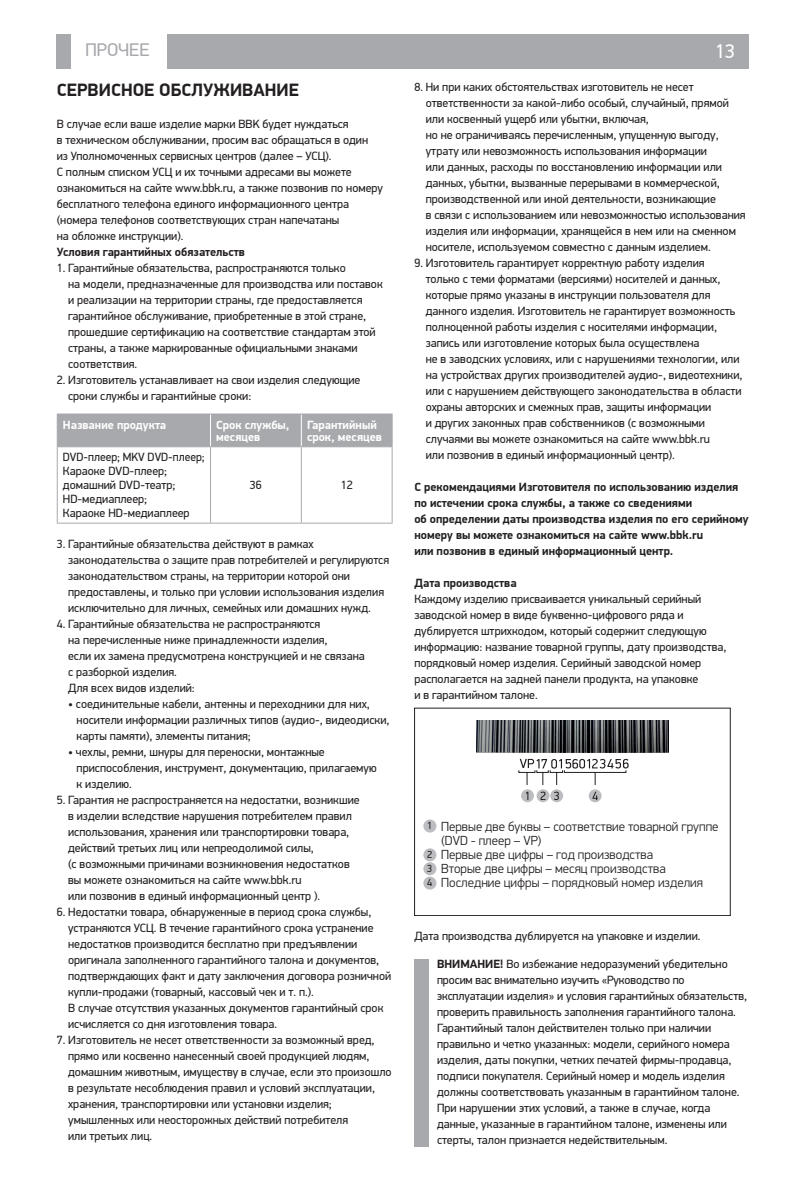
<style>
.page{position:relative;width:806px;height:1191px;background:#fff}
.page>*{position:absolute;margin:0;border:0;box-sizing:border-box;transform-origin:0 0}
.t1{font:20px "PF Din Display Pro";color:#fff}
.t2{font:18.4px "PF Din Display Pro";color:#a8a9ad}
.t3{font:700 18px "PF Din Display Pro";color:#231f20}
.t4{font:300 13.2px/14px "PF Din Display Pro";color:#231f20}
.t5{font:12px/16px "PF Din Display Pro";color:#231f20}
.t6{font:700 12px/16px "PF Din Display Pro";color:#231f20}
.t7{font:700 12px/12.4px "PF Din Display Pro";color:#fff}
.t8{font:10.4px/14.2px "PF Din Display Pro";color:#231f20;text-align:justify}
.s1{font-weight:700}
</style>
<div class="page">
<div style="left:57px;top:34px;width:14px;height:34px;background:#a8a9ad"></div>
<div style="left:167px;top:34px;width:581px;height:34px;background:#a8a9ad"></div>
<div style="left:58px;top:414px;width:333px;height:32px;background:#a8a9ad"></div>
<hr style="left:57px;top:414px;width:1px;height:32px;background:#a8a9ad">
<hr style="left:57px;top:413px;width:153px;height:1px;background:#a8a9ad">
<hr style="left:210px;top:414px;width:1px;height:32px;background:#fff">
<hr style="left:210px;top:413px;width:91px;height:1px;background:#a8a9ad">
<hr style="left:300px;top:414px;width:1px;height:32px;background:#fff">
<hr style="left:391px;top:414px;width:1px;height:32px;background:#a8a9ad">
<hr style="left:301px;top:413px;width:91px;height:1px;background:#a8a9ad">
<hr style="left:57px;top:447px;width:1px;height:75px;background:#a8a9ad">
<hr style="left:57px;top:446px;width:153px;height:1px;background:#a8a9ad">
<hr style="left:57px;top:522px;width:153px;height:1px;background:#a8a9ad">
<hr style="left:210px;top:447px;width:1px;height:75px;background:#a8a9ad">
<hr style="left:210px;top:446px;width:91px;height:1px;background:#a8a9ad">
<hr style="left:210px;top:522px;width:91px;height:1px;background:#a8a9ad">
<hr style="left:300px;top:447px;width:1px;height:75px;background:#a8a9ad">
<hr style="left:391px;top:447px;width:1px;height:75px;background:#a8a9ad">
<hr style="left:301px;top:446px;width:91px;height:1px;background:#a8a9ad">
<hr style="left:301px;top:522px;width:91px;height:1px;background:#a8a9ad">
<img style="left:476px;top:720px;width:192px;height:33px">
<div style="left:423px;top:819px;width:13px;height:13px;background:#bcbdc0;border-radius:50%"></div>
<div style="left:423px;top:848px;width:13px;height:13px;background:#bcbdc0;border-radius:50%"></div>
<div style="left:423px;top:862px;width:13px;height:13px;background:#bcbdc0;border-radius:50%"></div>
<div style="left:423px;top:876px;width:13px;height:13px;background:#bcbdc0;border-radius:50%"></div>
<svg style="left:520px;top:789px;width:13px;height:13px"></svg>
<svg style="left:536px;top:789px;width:13px;height:13px"></svg>
<svg style="left:550px;top:789px;width:12px;height:13px"></svg>
<svg style="left:525px;top:791px;width:3px;height:9px"></svg>
<svg style="left:540px;top:791px;width:5px;height:9px"></svg>
<svg style="left:553px;top:791px;width:5px;height:9px"></svg>
<svg style="left:588px;top:789px;width:13px;height:13px"></svg>
<svg style="left:592px;top:791px;width:5px;height:9px"></svg>
<svg style="left:519px;top:759px;width:109px;height:26px"></svg>
<div style="left:414px;top:959px;width:14px;height:187px;background:#a8a9ad"></div>
<h2 class="t2" style="left:85px;top:39px;width:66px">ПРОЧЕЕ</h2>
<h1 class="t1" style="left:714px;top:39px;width:21px">13</h1>
<h3 class="t3" style="left:57px;top:79px;width:22px">Сервисное</h3>
<h3 class="t3" style="left:159px;top:79px;width:12px">обслу</h3>
<h3 class="t3" style="left:213px;top:79px;width:29px">живание</h3>
<p class="t5" style="left:57px;top:116px;width:328px">В случае если ваше изделие марки BBK будет нуждаться<br>в техническом обслуживании, просим вас обращаться в один<br>из Уполномоченных сервисных центров (далее – УСЦ).<br>С полным списком УСЦ и их точными адресами вы можете ознакомиться на сайте www.bbk.ru, а также позвонив по номеру бесплатного телефона единого информационного центра (номера телефонов соответствующих стран напечатаны<br>на обложке инструкции).</p>
<p class="t6" style="left:57px;top:244px;width:190px">Условия гарантийных обязательств</p>
<p class="t5" style="left:68px;top:260px;width:316px;text-indent:-11px">1. Гарантийные обязательства, распространяются только<br>на модели, предназначенные для производства или поставок и реализации на территории страны, где предоставляется гарантийное обслуживание, приобретенные в этой стране, прошедшие сертификацию на соответствие стандартам этой страны, а также маркированные официальными знаками соответствия.</p>
<p class="t5" style="left:68px;top:372px;width:293px;text-indent:-11px">2. Изготовитель устанавливает на свои изделия следующие сроки службы и гарантийные сроки:</p>
<p class="t7" style="left:63px;top:419px;width:105px">Название продукта</p>
<p class="t7" style="left:216px;top:419px;width:75px">Срок службы, месяцев</p>
<p class="t7" style="left:307px;top:419px;width:76px">Гарантийный срок, месяцев</p>
<p class="t5" style="left:63px;top:450px;width:143px;line-height:14px">DVD-плеер; MKV DVD-плеер;<br>Караоке DVD-плеер; домашний DVD-театр;<br>HD-медиаплеер;<br>Караоке HD-медиаплеер</p>
<p class="t5" style="left:425px;top:79px;width:321px;text-indent:-11px">8. Ни при каких обстоятельствах изготовитель не несет ответственности за какой-либо особый, случайный, прямой или косвенный ущерб или убытки, включая,<br>но не ограничиваясь перечисленным, упущенную выгоду, утрату или невозможность использования информации<br>или данных, расходы по восстановлению информации или данных, убытки, вызванные перерывами в коммерческой, производственной или иной деятельности, возникающие<br>в связи с использованием или невозможностью использования изделия или информации, хранящейся в нем или на сменном носителе, используемом совместно с данным изделием.</p>
<p class="t5" style="left:425px;top:255px;width:318px;text-indent:-11px">9. Изготовитель гарантирует корректную работу изделия<br>только с теми форматами (версиями) носителей и данных, которые прямо указаны в инструкции пользователя для данного изделия. Изготовитель не гарантирует возможность полноценной работы изделия с носителями информации, запись или изготовление которых была осуществлена<br>не в заводских условиях, или с нарушениями технологии, или на устройствах других производителей аудио-, видеотехники, или с нарушением действующего законодательства в области охраны авторских и смежных прав, защиты информации<br>и других законных прав собственников (с возможными случаями вы можете ознакомиться на сайте www.bbk.ru<br>или позвонив в единый информационный центр).</p>
<p class="t6" style="left:414px;top:479px;width:336px">С рекомендациями Изготовителя по использованию изделия по истечении срока службы, а также со сведениями<br>об определении даты производства изделия по его серийному номеру вы можете ознакомиться на сайте www.bbk.ru<br>или позвонив в единый информационный центр.</p>
<p class="t6" style="left:414px;top:575px;width:104px">Дата производства</p>
<p class="t5" style="left:414px;top:591px;width:313px">Каждому изделию присваивается уникальный серийный заводской номер в виде буквенно-цифрового ряда и дублируется штрихкодом, который содержит следующую информацию: название товарной группы, дату производства, порядковый номер изделия. Серийный заводской номер располагается на задней панели продукта, на упаковке<br>и в гарантийном талоне.</p>
<p class="t5" style="left:250px;top:477px;width:13px">36</p>
<p class="t5" style="left:340px;top:477px;width:13px">12</p>
<p class="t5" style="left:68px;top:536px;width:322px;text-indent:-11px">3. Гарантийные обязательства действуют в рамках законодательства о защите прав потребителей и регулируются законодательством страны, на территории которой они предоставлены, и только при условии использования изделия исключительно для личных, семейных или домашних нужд.</p>
<p class="t5" style="left:68px;top:616px;width:298px;text-indent:-11px">4. Гарантийные обязательства не распространяются<br>на перечисленные ниже принадлежности изделия,<br>если их замена предусмотрена конструкцией и не связана с разборкой изделия.<br>Для всех видов изделий:</p>
<p class="t5" style="left:77px;top:696px;width:314px;text-indent:-9px">• соединительные кабели, антенны и переходники для них, носители информации различных типов (аудио-, видеодиски, карты памяти), элементы питания;</p>
<p class="t5" style="left:77px;top:743px;width:301px;text-indent:-9px">• чехлы, ремни, шнуры для переноски, монтажные приспособления, инструмент, документацию, прилагаемую к изделию.</p>
<p class="t5" style="left:68px;top:791px;width:293px;text-indent:-11px">5. Гарантия не распространяется на недостатки, возникшие в изделии вследствие нарушения потребителем правил использования, хранения или транспортировки товара, действий третьих лиц или непреодолимой силы,<br>(с возможными причинами возникновения недостатков вы можете ознакомиться на сайте www.bbk.ru<br>или позвонив в единый информационный центр ).</p>
<p class="t5" style="left:68px;top:903px;width:324px;text-indent:-11px">6. Недостатки товара, обнаруженные в период срока службы, устраняются УСЦ. В течение гарантийного срока устранение недостатков производится бесплатно при предъявлении оригинала заполненного гарантийного талона и документов, подтверждающих факт и дату заключения договора розничной купли-продажи (товарный, кассовый чек и т. п.).<br>В случае отсутствия указанных документов гарантийный срок исчисляется со дня изготовления товара.</p>
<p class="t5" style="left:68px;top:1031px;width:325px;text-indent:-11px">7. Изготовитель не несет ответственности за возможный вред, прямо или косвенно нанесенный своей продукцией людям, домашним животным, имуществу в случае, если это произошло в результате несоблюдения правил и условий эксплуатации, хранения, транспортировки или установки изделия; умышленных или неосторожных действий потребителя<br>или третьих лиц.</p>
<p class="t4" style="left:441px;top:820px;width:278px">Первые две буквы – соответствие товарной группе (DVD - плеер – VP)<br>Первые две цифры – год производства<br>Вторые две цифры – месяц производства Последние цифры – порядковый номер изделия</p>
<p class="t8" style="left:427px;top:818px;width:7px">1</p>
<p class="t8" style="left:427px;top:847px;width:7px">2<br>3<br>4</p>
<p class="t5" style="left:414px;top:927px;width:287px">Дата производства дублируется на упаковке и изделии.</p>
<p class="t5" style="left:437px;top:955px;width:311px"><span class="s1">ВНИМАНИЕ!</span> Во избежание недоразумений убедительно просим вас внимательно изучить «Руководство по эксплуатации изделия» и условия гарантийных обязательств, проверить правильность заполнения гарантийного талона.<br>Гарантийный талон действителен только при наличии правильно и четко указанных: модели, серийного номера изделия, даты покупки, четких печатей фирмы-продавца, подписи покупателя. Серийный номер и модель изделия должны соответствовать указанным в гарантийном талоне.<br>При нарушении этих условий, а также в случае, когда данные, указанные в гарантийном талоне, изменены или стерты, талон признается недействительным.</p>
</div>
